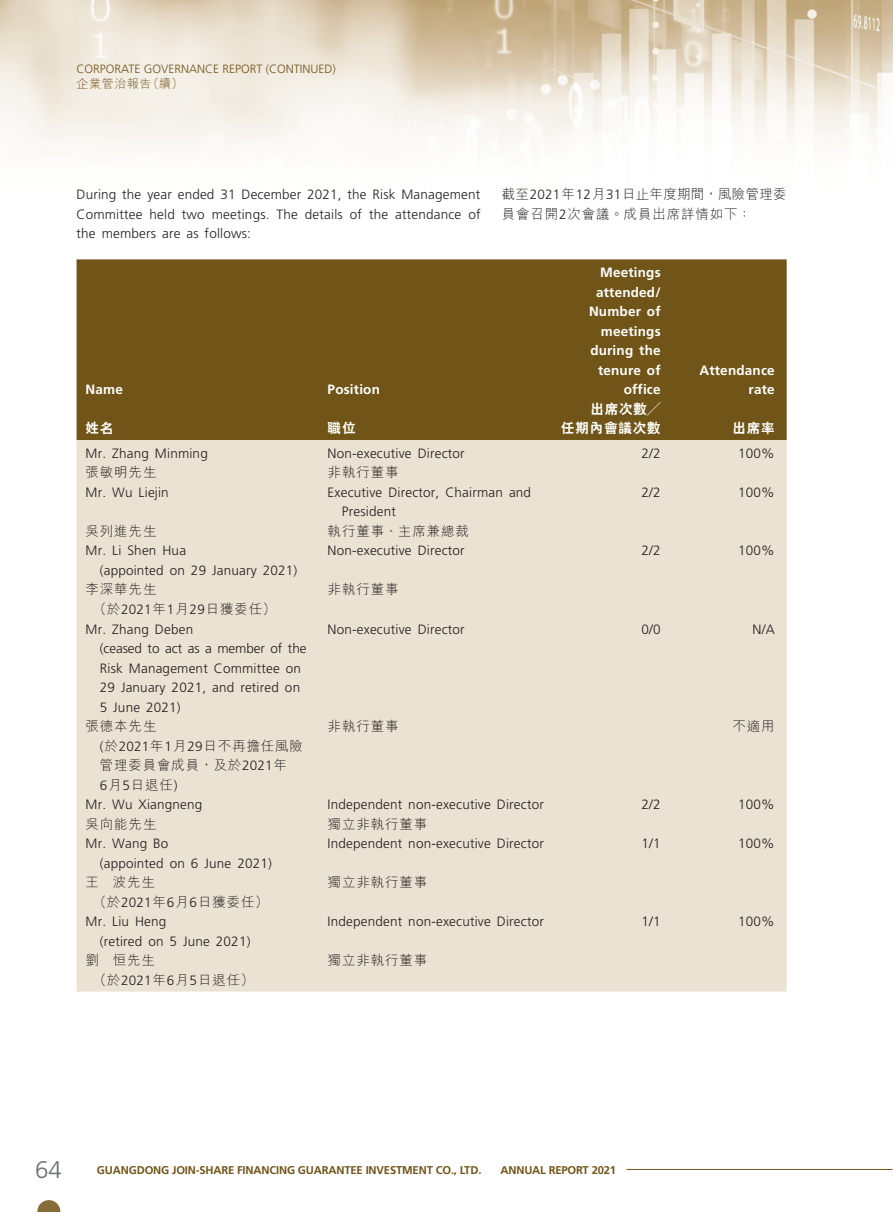
<style>
.page{position:relative;width:893px;height:1212px;background:#fff}
.page>*{position:absolute;margin:0;border:0;box-sizing:border-box;transform-origin:0 0}
.t1{font:300 24px "Frutiger LT Std";color:#6c6d70}
._15_Table_Stub{font:300 13.5px/19.5px "Frutiger LT Std";letter-spacing:.015em;color:#231f20}
._01_Body_Text{font:300 13.5px/19.5px "Frutiger LT Std";letter-spacing:.015em;color:#231f20;text-align:justify}
._15_Table_Stub-2{font:300 13.5px/19.5px "M Hei HK";letter-spacing:.065em;color:#231f20}
._01_Body_Text-2{font:700 13.5px/19.5px "Frutiger LT Std";letter-spacing:.015em;color:#fff;text-align:right}
._11_P0{font:300 13.5px/19.5px "M Hei HK";letter-spacing:.065em;color:#231f20}
._01_Body_Text-3{font:800 13.5px/19.5px "C Hei 2 HK";letter-spacing:.065em;color:#fff;text-align:right}
._15_Table_Stub-3{font:700 13.5px "Frutiger LT Std";letter-spacing:.015em;color:#fff}
._15_Table_Stub-4{font:800 13.5px "C Hei 2 HK";color:#fff}
._01_Body_Text-4{font:300 13.5px "M Hei HK";color:#231f20}
.t2{font:300 12px "Frutiger LT Std";color:#715518}
.t3{font:300 12px "M Hei HK";letter-spacing:.05em;color:#715518}
.t4{font:700 11.25px "Frutiger LT Std";letter-spacing:-.015em;color:#715518}
.s1{font-family:"Frutiger LT Std"}
</style>
<div class="page">
<img style="left:0;top:0;width:892px;height:1212px">
<hr style="left:626px;top:1169px;width:266px;height:1px;background:#715518">
<svg style="left:37px;top:1200px;width:23px;height:12px"></svg>
<div style="left:77px;top:259px;width:710px;height:181px;background:#715518"></div>
<div style="left:77px;top:440px;width:710px;height:551px;background:#eae2d2"></div>
<p class="t2" style="left:77px;top:62px;width:261px">CORPORATE GOVERNANCE REPORT (CONTINUED)</p>
<p class="t3" style="left:77px;top:75px;width:108px">企業管治報告（續）</p>
<p class="_01_Body_Text" style="left:77px;top:185px;width:406px">During the year ended 31 December 2021, the Risk Management Committee held two meetings. The details of the attendance of the members are as follows:</p>
<p class="_15_Table_Stub-3" style="left:86px;top:382px;width:39px">Name</p>
<p class="_15_Table_Stub-3" style="left:328px;top:382px;width:54px">Position</p>
<p class="_15_Table_Stub-4" style="left:86px;top:419px;width:29px">姓名</p>
<p class="_15_Table_Stub-4" style="left:328px;top:419px;width:29px">職位</p>
<p class="_11_P0" style="left:502px;top:184px;width:286px">截至<span class="s1">2021</span>年<span class="s1">12</span>月<span class="s1">31</span>日止年度期間，風險管理委員會召開<span class="s1">2</span>次會議。成員出席詳情如下：</p>
<p class="_01_Body_Text-2" style="left:589px;top:263px;width:73px">Meetings attended/<br>Number of meetings during the tenure of office</p>
<p class="_01_Body_Text-3" style="left:561px;top:399px;width:101px">出席次數╱<br>任期內會議次數</p>
<p class="_01_Body_Text-2" style="left:699px;top:360px;width:77px">Attendance rate</p>
<p class="_01_Body_Text-3" style="left:732px;top:419px;width:44px">出席率</p>
<p class="_15_Table_Stub" style="left:86px;top:444px;width:124px">Mr. Zhang Minming</p>
<p class="_15_Table_Stub" style="left:328px;top:444px;width:139px">Non-executive Director</p>
<p class="_01_Body_Text" style="left:641px;top:444px;width:21px">2/2</p>
<p class="_01_Body_Text" style="left:738px;top:444px;width:38px">100%</p>
<p class="_15_Table_Stub-2" style="left:86px;top:462px;width:72px">張敏明先生</p>
<p class="_15_Table_Stub-2" style="left:328px;top:462px;width:72px">非執行董事</p>
<p class="_15_Table_Stub" style="left:86px;top:483px;width:85px">Mr. Wu Liejin</p>
<p class="_15_Table_Stub" style="left:342px;top:483px;width:191px;text-indent:-14px">Executive Director, Chairman and<br>President</p>
<p class="_01_Body_Text" style="left:641px;top:483px;width:21px">2/2</p>
<p class="_01_Body_Text" style="left:738px;top:483px;width:38px">100%</p>
<p class="_15_Table_Stub-2" style="left:86px;top:521px;width:72px">吳列進先生</p>
<p class="_15_Table_Stub-2" style="left:328px;top:521px;width:143px">執行董事、主席兼總裁</p>
<p class="_15_Table_Stub" style="left:100px;top:541px;width:199px;text-indent:-14px">Mr. Li Shen Hua<br>(appointed on 29 January 2021)</p>
<p class="_15_Table_Stub" style="left:328px;top:541px;width:139px">Non-executive Director</p>
<p class="_01_Body_Text" style="left:641px;top:541px;width:21px">2/2</p>
<p class="_01_Body_Text" style="left:738px;top:541px;width:38px">100%</p>
<p class="_15_Table_Stub-2" style="left:93px;top:579px;width:184px;text-indent:-8px">李深華先生<br>（於<span class="s1">2021</span>年<span class="s1">1</span>月<span class="s1">29</span>日獲委任）</p>
<p class="_15_Table_Stub-2" style="left:328px;top:579px;width:72px">非執行董事</p>
<p class="_15_Table_Stub" style="left:100px;top:619px;width:208px;text-indent:-14px">Mr. Zhang Deben<br>(ceased to act as a member of the<br>Risk Management Committee on<br>29 January 2021, and retired on<br>5 June 2021)</p>
<p class="_15_Table_Stub" style="left:328px;top:619px;width:139px">Non-executive Director</p>
<p class="_01_Body_Text" style="left:641px;top:619px;width:21px">0/0</p>
<p class="_01_Body_Text" style="left:752px;top:619px;width:24px">N/A</p>
<p class="_15_Table_Stub-2" style="left:100px;top:716px;width:205px;text-indent:-14px">張德本先生<br><span class="s1">(</span>於<span class="s1">2021</span>年<span class="s1">1</span>月<span class="s1">29</span>日不再擔任風險管理委員會成員，及於<span class="s1">2021</span>年<br><span class="s1">6</span>月<span class="s1">5</span>日退任<span class="s1">)</span></p>
<p class="_15_Table_Stub-2" style="left:328px;top:716px;width:72px">非執行董事</p>
<p class="_01_Body_Text-4" style="left:732px;top:716px;width:44px">不適用</p>
<p class="_15_Table_Stub" style="left:86px;top:795px;width:118px">Mr. Wu Xiangneng</p>
<p class="_15_Table_Stub" style="left:328px;top:795px;width:218px">Independent non-executive Director</p>
<p class="_01_Body_Text" style="left:641px;top:795px;width:21px">2/2</p>
<p class="_01_Body_Text" style="left:738px;top:795px;width:38px">100%</p>
<p class="_15_Table_Stub-2" style="left:86px;top:813px;width:72px">吳向能先生</p>
<p class="_15_Table_Stub-2" style="left:328px;top:813px;width:101px">獨立非執行董事</p>
<p class="_15_Table_Stub" style="left:100px;top:834px;width:174px;text-indent:-14px">Mr. Wang Bo<br>(appointed on 6 June 2021)</p>
<p class="_15_Table_Stub" style="left:328px;top:834px;width:218px">Independent non-executive Director</p>
<p class="_01_Body_Text" style="left:641px;top:834px;width:21px">1/1</p>
<p class="_01_Body_Text" style="left:738px;top:834px;width:38px">100%</p>
<p class="_15_Table_Stub-2" style="left:93px;top:872px;width:177px;text-indent:-8px">王 波先生<br>（於<span class="s1">2021</span>年<span class="s1">6</span>月<span class="s1">6</span>日獲委任）</p>
<p class="_15_Table_Stub-2" style="left:328px;top:872px;width:101px">獨立非執行董事</p>
<p class="_15_Table_Stub" style="left:100px;top:912px;width:152px;text-indent:-14px">Mr. Liu Heng<br>(retired on 5 June 2021)</p>
<p class="_15_Table_Stub" style="left:328px;top:912px;width:218px">Independent non-executive Director</p>
<p class="_01_Body_Text" style="left:641px;top:912px;width:21px">1/1</p>
<p class="_01_Body_Text" style="left:738px;top:912px;width:38px">100%</p>
<p class="_15_Table_Stub-2" style="left:93px;top:950px;width:162px;text-indent:-8px">劉 恒先生<br>（於<span class="s1">2021</span>年<span class="s1">6</span>月<span class="s1">5</span>日退任）</p>
<p class="_15_Table_Stub-2" style="left:328px;top:950px;width:101px">獨立非執行董事</p>
<h1 class="t1" style="left:35px;top:1156px;width:28px">64</h1>
<p class="t4" style="left:97px;top:1163px;width:386px">GUANGDONG JOIN-SHARE FINANCING GUARANTEE INVESTMENT CO., LTD.</p>
<p class="t4" style="left:500px;top:1163px;width:117px">ANNUAL REPORT 2021</p>
</div>
